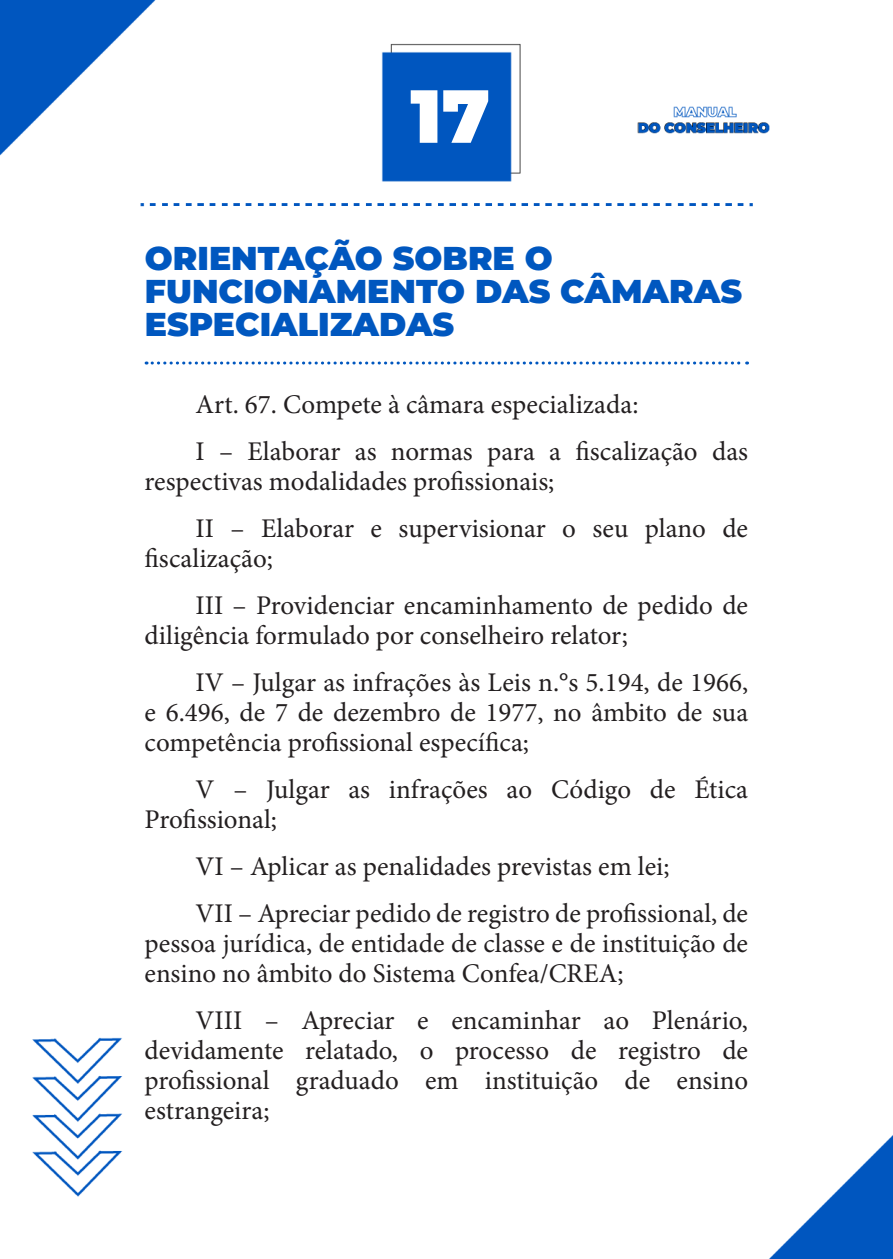
<style>
.page{position:relative;width:893px;height:1259px;background:#fff}
.page>*{position:absolute;margin:0;border:0;box-sizing:border-box;transform-origin:0 0}
.t1{font:900 75px "Montserrat";color:#fff}
.Título{font:900 33px/33px "Montserrat";color:#0057bf}
.Texto_Comum{font:27px/30px "Minion Pro";color:#231f20}
</style>
<div class="page">
<img style="left:0;top:0;width:893px;height:1259px">
<svg style="left:146px;top:361px;width:602px;height:3px"></svg>
<h1 class="t1" style="left:410px;top:60px;width:81px">17</h1>
<p class="Título" style="left:145px;top:240px;width:599px">ORIENTAÇÃO SOBRE O<br>FUNCIONAMENTO DAS CÂMARAS<br>ESPECIALIZADAS</p>
<p class="Texto_Comum" style="left:196px;top:389px;width:444px">Art. 67. Compete à câmara especializada:</p>
<p class="Texto_Comum" style="left:145px;top:436px;width:605px;text-indent:51px">I – Elaborar as normas para a fiscalização das respectivas modalidades profissionais;</p>
<p class="Texto_Comum" style="left:145px;top:513px;width:605px;text-indent:51px">II – Elaborar e supervisionar o seu plano de fiscalização;</p>
<p class="Texto_Comum" style="left:145px;top:590px;width:605px;text-indent:51px">III – Providenciar encaminhamento de pedido de diligência formulado por conselheiro relator;</p>
<p class="Texto_Comum" style="left:145px;top:667px;width:605px;text-align:justify;text-indent:51px">IV – Julgar as infrações às Leis n.°s 5.194, de 1966, e 6.496, de 7 de dezembro de 1977, no âmbito de sua competência profissional específica;</p>
<p class="Texto_Comum" style="left:145px;top:774px;width:605px;text-indent:51px">V – Julgar as infrações ao Código de Ética<br>Profissional;</p>
<p class="Texto_Comum" style="left:196px;top:851px;width:476px">VI – Aplicar as penalidades previstas em lei;</p>
<p class="Texto_Comum" style="left:145px;top:899px;width:605px;text-align:justify;text-indent:51px">VII – Apreciar pedido de registro de profissional, de pessoa jurídica, de entidade de classe e de instituição de ensino no âmbito do Sistema Confea/CREA;</p>
<p class="Texto_Comum" style="left:145px;top:1006px;width:605px;text-align:justify;text-indent:51px">VIII – Apreciar e encaminhar ao Plenário, devidamente relatado, o processo de registro de profissional graduado em instituição de ensino estrangeira;</p>
</div>
